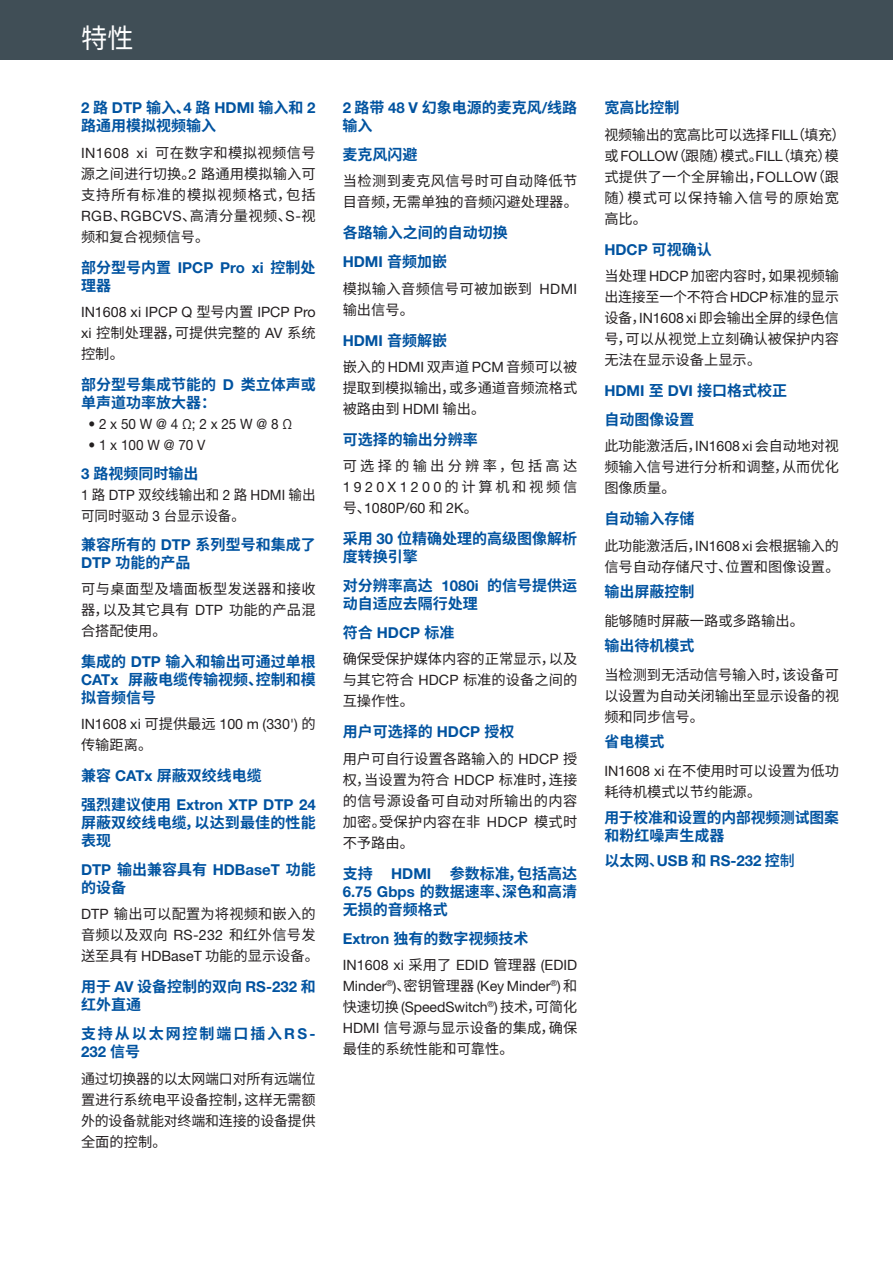
<style>
.page{position:relative;width:893px;height:1263px;background:#fff}
.page>*{position:absolute;margin:0;border:0;box-sizing:border-box;transform-origin:0 0}
.header_main{font:27px "Source Han Sans CN";color:#fff}
.features_subhead{font:700 15px/18px "Source Han Sans CN";color:#0153a0}
.Chinese_Justificatio{font:700 15px/18px "Source Han Sans CN";color:#0153a0}
.features_subhead-2{font:700 15px "Helvetica Neue LT Std";color:#0153a0}
.features_subhead-3{font:700 15px/18px "Source Han Sans CN";letter-spacing:.13em;color:#0153a0}
.Chinese_Justificatio-2{font:700 15px "Helvetica Neue LT Std";color:#0153a0}
.Chinese_Justificatio-3{font:14.25px/21px "Source Han Sans CN";color:#231f20;text-align:justify}
.Chinese_Justificatio-4{font:14.25px/21px "Helvetica Neue LT Std";color:#231f20;text-align:justify}
.Chinese_Justificatio-5{font:14.25px/21px "Source Han Sans CN";letter-spacing:.03em;color:#231f20}
.features_bodycopy{font:14.25px/21px "Source Han Sans CN";color:#231f20;scale:.95 1}
.features_bodycopy-2{font:14.25px "Helvetica Neue LT Std";color:#231f20;scale:.95 1}
.Chinese_Justificatio-6{font:14.25px/21px "Source Han Sans CN";letter-spacing:.025em;color:#231f20}
.s1{font-family:"Helvetica Neue LT Std"}
.s2{font-family:"Source Han Sans CN"}
.s3{font-family:"Source Han Sans CN";font-weight:500}
</style>
<div class="page">
<div style="left:0;top:0;width:893px;height:60px;background:#404e56"></div>
<p class="header_main" style="left:81px;top:23px;width:54px">特性</p>
<p class="features_subhead" style="left:81px;top:99px;width:236px"><span class="s1">2</span> 路 <span class="s1">DTP</span> 输入、<span class="s1">4</span> 路 <span class="s1">HDMI</span> 输入和 <span class="s1">2</span>路通用模拟视频输入</p>
<p class="Chinese_Justificatio-3" style="left:81px;top:142px;width:236px"><span class="s1">IN1608 xi</span> 可在数字和模拟视频信号源之间进行切换。<span class="s1">2</span> 路通用模拟输入可支持所有标准的模拟视频格式，包括<span class="s1">RGB</span>、<span class="s1">RGBCVS</span>、高清分量视频、<span class="s1">S-</span>视频和复合视频信号。</p>
<p class="features_subhead" style="left:81px;top:258px;width:236px">部分型号内置 <span class="s1">IPCP Pro xi</span> 控制处理器</p>
<p class="Chinese_Justificatio-4" style="left:81px;top:301px;width:236px">IN1608 xi IPCP Q <span class="s2">型号内置</span> IPCP Pro xi <span class="s2">控制处理器，可提供完整的</span> AV <span class="s2">系统控制。</span></p>
<p class="features_subhead" style="left:81px;top:376px;width:236px">部分型号集成节能的 <span class="s1">D</span> 类立体声或单声道功率放大器：</p>
<p class="features_bodycopy-2" style="left:88px;top:415px;width:216px">• 2 x 50 W @ 4 Ω; 2 x 25 W @ 8 Ω</p>
<p class="features_bodycopy-2" style="left:88px;top:436px;width:125px">• 1 x 100 W @ 70 V</p>
<p class="features_subhead" style="left:81px;top:465px;width:119px"><span class="s1">3</span> 路视频同时输出</p>
<p class="features_bodycopy" style="left:81px;top:484px;width:248px"><span class="s1">1</span> 路 <span class="s1">DTP</span> 双绞线输出和 <span class="s1">2</span> 路 <span class="s1">HDMI</span> 输出可同时驱动 <span class="s1">3</span> 台显示设备。</p>
<p class="features_subhead" style="left:81px;top:535px;width:236px">兼容所有的 <span class="s1">DTP</span> 系列型号和集成了<br><span class="s1">DTP</span> 功能的产品</p>
<p class="Chinese_Justificatio-3" style="left:81px;top:579px;width:236px">可与桌面型及墙面板型发送器和接收器，以及其它具有 <span class="s1">DTP</span> 功能的产品混合搭配使用。</p>
<p class="features_subhead" style="left:81px;top:653px;width:236px;text-align:justify">集成的 <span class="s1">DTP</span> 输入和输出可通过单根<span class="s1">CATx</span> 屏蔽电缆传输视频、控制和模拟音频信号</p>
<p class="Chinese_Justificatio-4" style="left:81px;top:714px;width:236px">IN1608 xi <span class="s2">可提供最远</span> 100 m (330') <span class="s2">的传输距离。</span></p>
<p class="features_subhead" style="left:81px;top:767px;width:182px">兼容 <span class="s1">CATx</span> 屏蔽双绞线电缆</p>
<p class="features_subhead" style="left:81px;top:796px;width:236px;text-align:justify">强烈建议使用 <span class="s1">Extron XTP DTP 24</span>屏蔽双绞线电缆，以达到最佳的性能表现</p>
<p class="features_subhead" style="left:81px;top:861px;width:236px"><span class="s1">DTP</span> 输出兼容具有 <span class="s1">HDBaseT</span> 功能的设备</p>
<p class="Chinese_Justificatio-3" style="left:81px;top:904px;width:240px;text-align:left"><span class="s1">DTP</span> 输出可以配置为将视频和嵌入的音频以及双向 <span class="s1">RS-232</span> 和红外信号发送至具有 <span class="s1">HDBaseT</span> 功能的显示设备。</p>
<p class="features_subhead" style="left:81px;top:978px;width:236px">用于 <span class="s1">AV</span> 设备控制的双向 <span class="s1">RS-232</span> 和红外直通</p>
<p class="features_subhead-3" style="left:81px;top:1025px;width:236px">支持从以太网控制端口插入<span class="s1">RS-<br>232</span> 信号</p>
<p class="Chinese_Justificatio-3" style="left:81px;top:1068px;width:236px">通过切换器的以太网端口对所有远端位置进行系统电平设备控制，这样无需额外的设备就能对终端和连接的设备提供全面的控制。</p>
<p class="features_subhead" style="left:343px;top:99px;width:236px"><span class="s1">2</span> 路带 <span class="s1">48 V</span> 幻象电源的麦克风<span class="s1">/</span>线路输入</p>
<p class="features_subhead" style="left:343px;top:146px;width:77px">麦克风闪避</p>
<p class="Chinese_Justificatio-5" style="left:343px;top:171px;width:237px">当检测到麦克风信号时可自动降低节目音频，无需单独的音频闪避处理器。</p>
<p class="features_subhead" style="left:343px;top:224px;width:166px">各路输入之间的自动切换</p>
<p class="features_subhead-2" style="left:343px;top:253px;width:106px">HDMI <span class="s2">音频加嵌</span></p>
<p class="Chinese_Justificatio-6" style="left:343px;top:278px;width:236px">模拟输入音频信号可被加嵌到 <span class="s1">HDMI</span>输出信号。</p>
<p class="features_subhead-2" style="left:343px;top:331px;width:106px">HDMI <span class="s2">音频解嵌</span></p>
<p class="Chinese_Justificatio-3" style="left:343px;top:357px;width:236px">嵌入的 <span class="s1">HDMI</span> 双声道 <span class="s1">PCM</span> 音频可以被提取到模拟输出，或多通道音频流格式被路由到 <span class="s1">HDMI</span> 输出。</p>
<p class="features_subhead" style="left:343px;top:431px;width:136px">可选择的输出分辨率</p>
<p class="Chinese_Justificatio-3" style="left:343px;top:456px;width:236px">可选择的输出分辨率，包括高达<span class="s1">1920X1200</span>的计算机和视频信号、<span class="s1">1080P/60</span> 和 <span class="s1">2K</span>。</p>
<p class="features_subhead" style="left:343px;top:530px;width:236px">采用 <span class="s1">30</span> 位精确处理的高级图像解析度转换引擎</p>
<p class="features_subhead" style="left:343px;top:577px;width:236px">对分辨率高达 <span class="s1">1080i</span> 的信号提供运动自适应去隔行处理</p>
<p class="features_subhead" style="left:343px;top:624px;width:113px">符合 <span class="s1">HDCP</span> 标准</p>
<p class="Chinese_Justificatio-3" style="left:343px;top:649px;width:236px">确保受保护媒体内容的正常显示，以及与其它符合 <span class="s1">HDCP</span> 标准的设备之间的互操作性。</p>
<p class="features_subhead" style="left:343px;top:723px;width:173px">用户可选择的 <span class="s1">HDCP</span> 授权</p>
<p class="Chinese_Justificatio-3" style="left:343px;top:748px;width:236px">用户可自行设置各路输入的 <span class="s1">HDCP</span> 授权，当设置为符合 <span class="s1">HDCP</span> 标准时，连接的信号源设备可自动对所输出的内容加密。受保护内容在非 <span class="s1">HDCP</span> 模式时不予路由。</p>
<p class="features_subhead" style="left:343px;top:864px;width:236px;text-align:justify">支持 <span class="s1">HDMI</span> 参数标准，包括高达<span class="s1">6.75 Gbps</span> 的数据速率、深色和高清无损的音频格式</p>
<p class="features_subhead" style="left:343px;top:929px;width:187px"><span class="s1">Extron</span> 独有的数字视频技术</p>
<p class="Chinese_Justificatio-4" style="left:343px;top:954px;width:236px">IN1608 xi <span class="s2">采用了</span> EDID <span class="s2">管理器</span> (EDID Minder<sup>®</sup>)<span class="s2">、密钥管理器</span> (Key Minder<sup>®</sup>) <span class="s2">和快速切换</span> (SpeedSwitch<sup>®</sup>) <span class="s2">技术，可简化</span>HDMI <span class="s2">信号源与显示设备的集成，确保最佳的系统性能和可靠性。</span></p>
<p class="features_subhead" style="left:604px;top:99px;width:76px">宽高比控制</p>
<p class="Chinese_Justificatio-3" style="left:604px;top:124px;width:243px;text-align:left">视频输出的宽高比可以选择 <span class="s1">FILL</span>（填充）或 <span class="s1">FOLLOW</span>（跟随）模式。<span class="s1">FILL</span>（填充）模式提供了一个全屏输出，<span class="s1">FOLLOW</span>（跟随）模式可以保持输入信号的原始宽高比。</p>
<p class="features_subhead-2" style="left:604px;top:240px;width:109px">HDCP <span class="s2">可视确认</span></p>
<p class="Chinese_Justificatio-3" style="left:604px;top:266px;width:236px">当处理 <span class="s1">HDCP</span> 加密内容时，如果视频输出连接至一个不符合 <span class="s1">HDCP</span> 标准的显示设备，<span class="s1">IN1608 xi</span> 即会输出全屏的绿色信号，可以从视觉上立刻确认被保护内容无法在显示设备上显示。</p>
<p class="features_subhead-2" style="left:604px;top:381px;width:184px">HDMI <span class="s2">至</span> DVI <span class="s2">接口格式校正</span></p>
<p class="features_subhead" style="left:604px;top:411px;width:91px">自动图像设置</p>
<p class="Chinese_Justificatio-3" style="left:604px;top:436px;width:236px">此功能激活后，<span class="s1">IN1608 xi</span> 会自动地对视频输入信号进行分析和调整，从而优化图像质量。</p>
<p class="features_subhead" style="left:604px;top:510px;width:91px">自动输入存储</p>
<p class="Chinese_Justificatio-3" style="left:604px;top:535px;width:237px">此功能激活后，<span class="s1">IN1608 xi</span> 会根据输入的信号自动存储尺寸、位置和图像设置。</p>
<p class="Chinese_Justificatio" style="left:604px;top:583px;width:91px">输出屏蔽控制</p>
<p class="Chinese_Justificatio-3" style="left:604px;top:610px;width:201px">能够随时屏蔽一路或多路输出。</p>
<p class="Chinese_Justificatio" style="left:604px;top:637px;width:91px">输出待机模式</p>
<p class="Chinese_Justificatio-3" style="left:604px;top:664px;width:236px">当检测到无活动信号输入时，该设备可以设置为自动关闭输出至显示设备的视频和同步信号。</p>
<p class="Chinese_Justificatio" style="left:604px;top:733px;width:61px">省电模式</p>
<p class="Chinese_Justificatio-3" style="left:604px;top:760px;width:236px"><span class="s1">IN1608 xi</span> 在不使用时可以设置为低功耗待机模式以节约能源。</p>
<p class="Chinese_Justificatio" style="left:604px;top:808px;width:236px">用于校准和设置的内部视频测试图案和粉红噪声生成器</p>
<p class="Chinese_Justificatio-2" style="left:604px;top:851px;width:192px"><span class="s2">以太网</span><span class="s3">、</span>USB <span class="s2">和</span> RS-232 <span class="s2">控</span><span class="s3">制</span></p>
</div>
